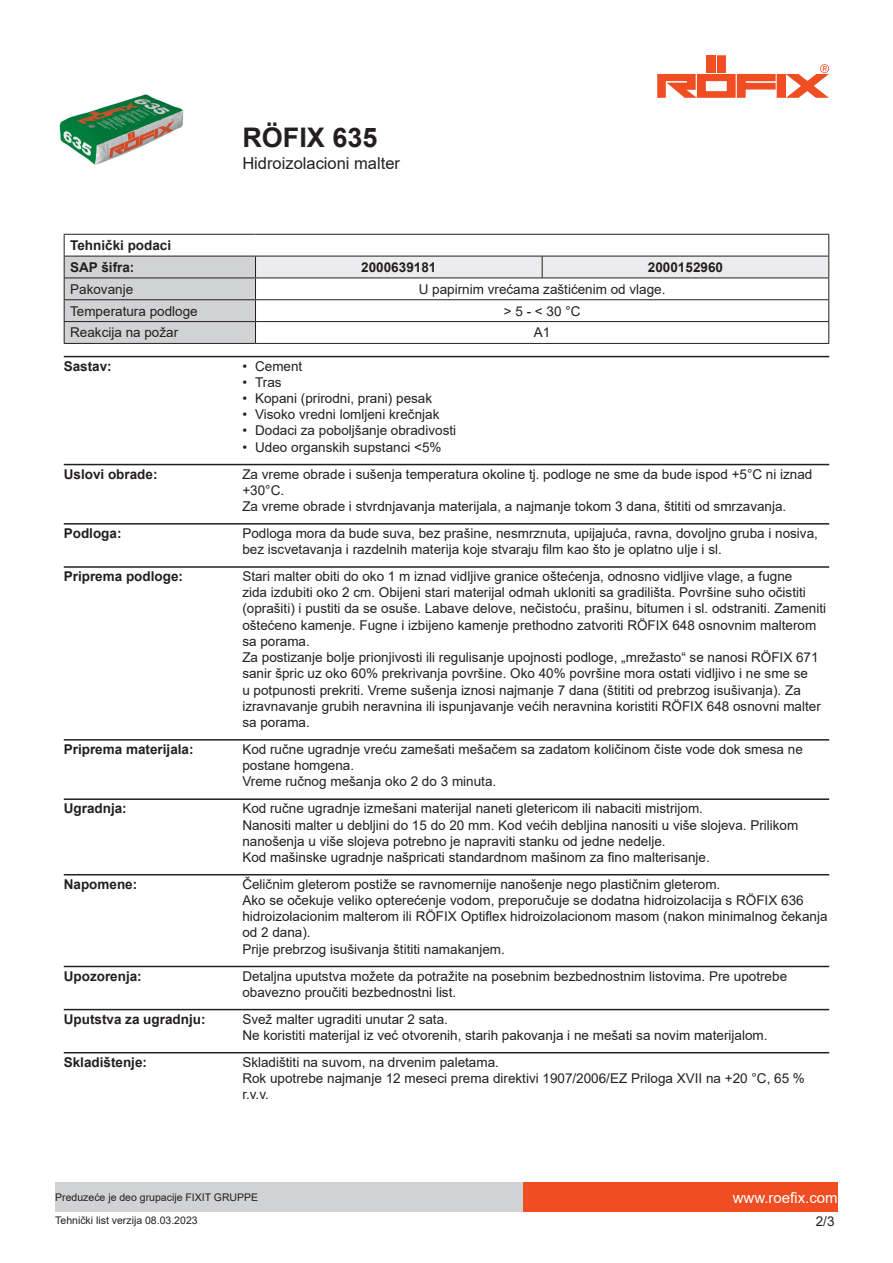
<style>
.page{position:relative;width:893px;height:1263px;background:#fff}
.page>*{position:absolute;margin:0;border:0;box-sizing:border-box;transform-origin:0 0}
.t1{font:700 27px "Arial";color:#231f20}
.t2{font:16.5px "Arial";color:#231f20}
.t3{font:15px "Arial";color:#fff}
.t4{font:13.5px/16.2px "Arial";color:#231f20}
.t5{font:700 13.5px/21.9px "Arial";color:#231f20}
.t6{font:10.5px "Arial";color:#231f20}
</style>
<div class="page">
<img style="left:59px;top:95px;width:125px;height:70px">
<div style="left:717px;top:55px;width:9px;height:18px;background:#f04d22"></div>
<div style="left:707px;top:55px;width:9px;height:18px;background:#f04d22"></div>
<svg style="left:657px;top:64px;width:172px;height:34px"></svg>
<div style="left:523px;top:1182px;width:315px;height:30px;background:#f04d22"></div>
<div style="left:55px;top:1182px;width:468px;height:30px;background:#d1d2d4"></div>
<hr style="left:64px;top:234px;width:191px;height:1px;background:#231f20">
<hr style="left:255px;top:234px;width:287px;height:1px;background:#231f20">
<hr style="left:542px;top:234px;width:287px;height:1px;background:#231f20">
<svg style="left:64px;top:235px;width:765px;height:108px"></svg>
<hr style="left:64px;top:343px;width:191px;height:1px;background:#231f20">
<hr style="left:255px;top:343px;width:287px;height:1px;background:#231f20">
<hr style="left:542px;top:343px;width:287px;height:1px;background:#231f20">
<hr style="left:64px;top:356px;width:765px;height:1px;background:#231f20">
<hr style="left:64px;top:464px;width:765px;height:1px;background:#231f20">
<hr style="left:64px;top:523px;width:765px;height:1px;background:#231f20">
<hr style="left:64px;top:566px;width:765px;height:2px;background:#231f20">
<hr style="left:64px;top:739px;width:765px;height:1px;background:#231f20">
<hr style="left:64px;top:798px;width:765px;height:2px;background:#231f20">
<hr style="left:64px;top:874px;width:765px;height:1px;background:#231f20">
<hr style="left:64px;top:966px;width:765px;height:1px;background:#231f20">
<hr style="left:64px;top:1009px;width:765px;height:1px;background:#231f20">
<hr style="left:64px;top:1052px;width:765px;height:1px;background:#231f20">
<p class="t5" style="left:70px;top:235px;width:103px">Tehnički podaci<br>SAP šifra:</p>
<h1 class="t1" style="left:242px;top:119px;width:137px">RÖFIX 635</h1>
<p class="t2" style="left:242px;top:152px;width:159px">Hidroizolacioni malter</p>
<p class="t5" style="left:361px;top:256px;width:77px">2000639181</p>
<p class="t5" style="left:648px;top:256px;width:77px">2000152960</p>
<p class="t4" style="left:70px;top:281px;width:65px">Pakovanje</p>
<p class="t4" style="left:419px;top:281px;width:248px">U papirnim vrećama zaštićenim od vlage.</p>
<p class="t4" style="left:70px;top:303px;width:129px">Temperatura podloge</p>
<p class="t4" style="left:504px;top:303px;width:78px">&gt; 5 - &lt; 30 °C</p>
<p class="t4" style="left:70px;top:324px;width:110px">Reakcija na požar</p>
<p class="t4" style="left:534px;top:324px;width:18px">A1</p>
<p class="t5" style="left:64px;top:355px;width:50px">Sastav:</p>
<p class="t4" style="left:242px;top:358px;width:62px">• Cement</p>
<p class="t4" style="left:242px;top:374px;width:41px">• Tras</p>
<p class="t4" style="left:242px;top:390px;width:191px">• Kopani (prirodni, prani) pesak</p>
<p class="t4" style="left:242px;top:406px;width:199px">• Visoko vredni lomljeni krečnjak</p>
<p class="t4" style="left:242px;top:422px;width:215px">• Dodaci za poboljšanje obradivosti</p>
<p class="t4" style="left:242px;top:439px;width:201px">• Udeo organskih supstanci &lt;5%</p>
<p class="t5" style="left:64px;top:463px;width:95px">Uslovi obrade:</p>
<p class="t4" style="left:242px;top:466px;width:572px">Za vreme obrade i sušenja temperatura okoline tj. podloge ne sme da bude ispod +5°C ni iznad +30°C.<br>Za vreme obrade i stvrdnjavanja materijala, a najmanje tokom 3 dana, štititi od smrzavanja.</p>
<p class="t5" style="left:64px;top:522px;width:59px">Podloga:</p>
<p class="t4" style="left:242px;top:525px;width:577px">Podloga mora da bude suva, bez prašine, nesmrznuta, upijajuća, ravna, dovoljno gruba i nosiva, bez iscvetavanja i razdelnih materija koje stvaraju film kao što je oplatno ulje i sl.</p>
<p class="t5" style="left:64px;top:565px;width:121px">Priprema podloge:</p>
<p class="t4" style="left:242px;top:568px;width:585px">Stari malter obiti do oko 1 m iznad vidljive granice oštećenja, odnosno vidljive vlage, a fugne<br>zida izdubiti oko 2 cm. Obijeni stari materijal odmah ukloniti sa gradilišta. Površine suho očistiti (oprašiti) i pustiti da se osuše. Labave delove, nečistoću, prašinu, bitumen i sl. odstraniti. Zameniti oštećeno kamenje. Fugne i izbijeno kamenje prethodno zatvoriti RÖFIX 648 osnovnim malterom sa porama.<br>Za postizanje bolje prionjivosti ili regulisanje upojnosti podloge, „mrežasto“ se nanosi RÖFIX 671 sanir špric uz oko 60% prekrivanja površine. Oko 40% površine mora ostati vidljivo i ne sme se<br>u potpunosti prekriti. Vreme sušenja iznosi najmanje 7 dana (štititi od prebrzog isušivanja). Za izravnavanje grubih neravnina ili ispunjavanje većih neravnina koristiti RÖFIX 648 osnovni malter sa porama.</p>
<p class="t5" style="left:64px;top:738px;width:131px">Priprema materijala:</p>
<p class="t4" style="left:242px;top:741px;width:562px">Kod ručne ugradnje vreću zamešati mešačem sa zadatom količinom čiste vode dok smesa ne postane homgena.<br>Vreme ručnog mešanja oko 2 do 3 minuta.</p>
<p class="t5" style="left:64px;top:798px;width:65px">Ugradnja:</p>
<p class="t4" style="left:242px;top:800px;width:557px">Kod ručne ugradnje izmešani materijal naneti gletericom ili nabaciti mistrijom.<br>Nanositi malter u debljini do 15 do 20 mm. Kod većih debljina nanositi u više slojeva. Prilikom nanošenja u više slojeva potrebno je napraviti stanku od jedne nedelje.<br>Kod mašinske ugradnje našpricati standardnom mašinom za fino malterisanje.</p>
<p class="t5" style="left:64px;top:873px;width:75px">Napomene:</p>
<p class="t4" style="left:242px;top:876px;width:587px">Čeličnim gleterom postiže se ravnomernije nanošenje nego plastičnim gleterom.<br>Ako se očekuje veliko opterećenje vodom, preporučuje se dodatna hidroizolacija s RÖFIX 636 hidroizolacionim malterom ili RÖFIX Optiflex hidroizolacionom masom (nakon minimalnog čekanja od 2 dana).<br>Prije prebrzog isušivanja štititi namakanjem.</p>
<p class="t5" style="left:64px;top:965px;width:80px">Upozorenja:</p>
<p class="t4" style="left:242px;top:968px;width:546px">Detaljna uputstva možete da potražite na posebnim bezbednostnim listovima. Pre upotrebe obavezno proučiti bezbednostni list.</p>
<p class="t5" style="left:64px;top:1008px;width:143px">Uputstva za ugradnju:</p>
<p class="t4" style="left:242px;top:1011px;width:527px">Svež malter ugraditi unutar 2 sata.<br>Ne koristiti materijal iz već otvorenih, starih pakovanja i ne mešati sa novim materijalom.</p>
<p class="t5" style="left:64px;top:1051px;width:85px">Skladištenje:</p>
<p class="t4" style="left:242px;top:1054px;width:564px">Skladištiti na suvom, na drvenim paletama.<br>Rok upotrebe najmanje 12 meseci prema direktivi 1907/2006/EZ Priloga XVII na +20 °C, 65 % r.v.v.</p>
<p class="t6" style="left:55px;top:1190px;width:204px">Preduzeće je deo grupacije FIXIT GRUPPE</p>
<p class="t3" style="left:733px;top:1187px;width:107px">www.roefix.com</p>
<p class="t6" style="left:55px;top:1213px;width:144px">Tehnički list verzija 08.03.2023</p>
<p class="t4" style="left:816px;top:1213px;width:20px">2/3</p>
</div>
